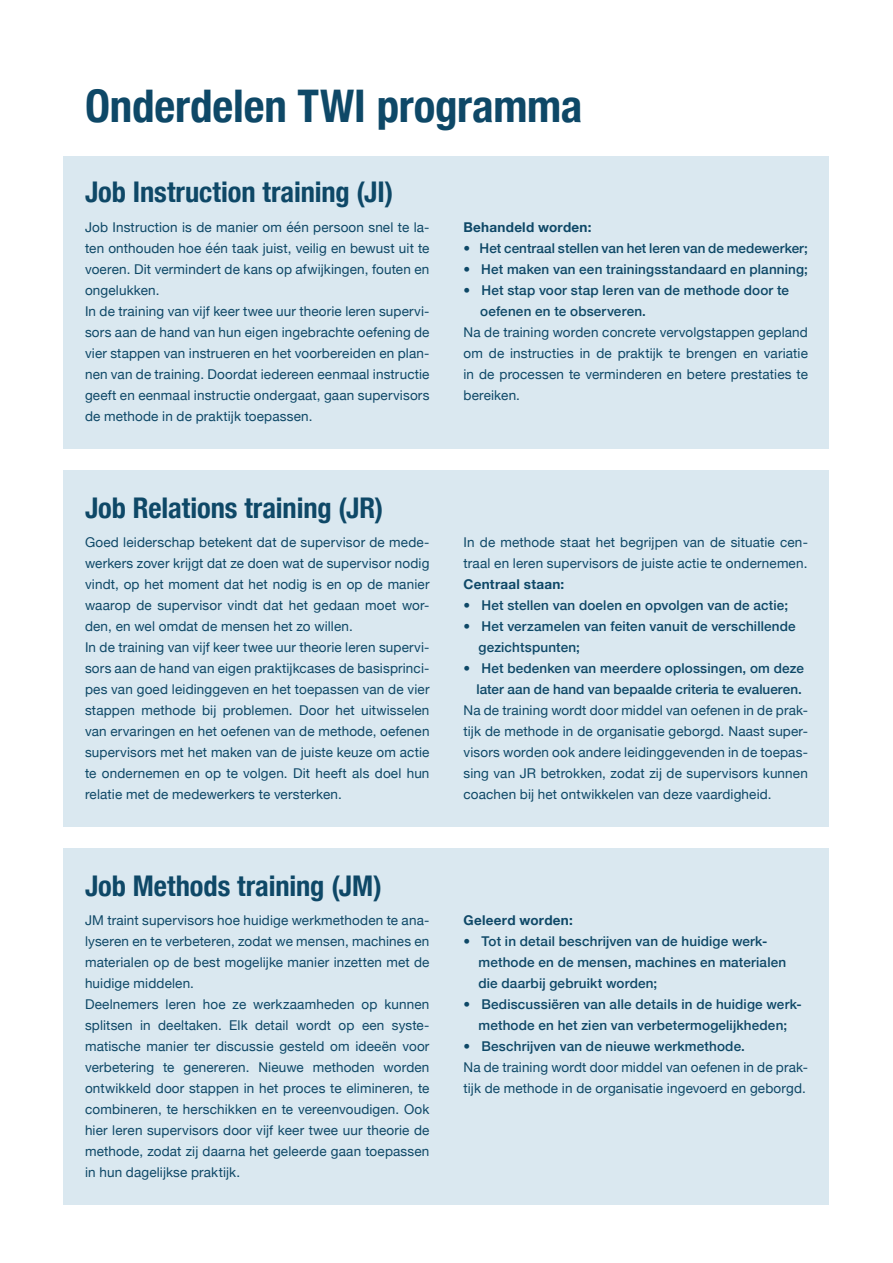
<style>
.page{position:relative;width:893px;height:1263px;background:#fff}
.page>*{position:absolute;margin:0;border:0;box-sizing:border-box;transform-origin:0 0}
.t1{font:700 condensed 45px "Helvetica Neue";letter-spacing:-.005em;color:#0e4867}
.t2{font:700 condensed 28.5px "Helvetica Neue";letter-spacing:-.005em;color:#0e4867}
.fliesstext{font:13.5px/21px "Helvetica Neue";letter-spacing:.01em;color:#0e4867;text-align:justify}
.fliesstext-2{font:500 13.5px/21px "Helvetica Neue";letter-spacing:.01em;color:#0e4867}
.fliesstext-3{font:700 13.5px "Helvetica Neue";letter-spacing:.02em;color:#0e4867}
</style>
<div class="page">
<div style="left:64px;top:157px;width:765px;height:292px;background:#dae8f0"></div>
<div style="left:64px;top:470px;width:765px;height:357px;background:#dae8f0"></div>
<div style="left:64px;top:848px;width:765px;height:357px;background:#dae8f0"></div>
<p class="t1" style="left:85px;top:69px;width:499px">Onderdelen TWI programma</p>
<p class="t2" style="left:85px;top:168px;width:310px">Job Instruction training (JI)</p>
<p class="fliesstext" style="left:85px;top:218px;width:346px">Job Instruction is de manier om één persoon snel te la&shy;ten onthouden hoe één taak juist, veilig en bewust uit te voeren. Dit vermindert de kans op afwijkingen, fouten en ongelukken.</p>
<p class="fliesstext" style="left:85px;top:302px;width:346px">In de training van vijf keer twee uur theorie leren supervi&shy;sors aan de hand van hun eigen ingebrachte oefening de vier stappen van instrueren en het voorbereiden en plan&shy;nen van de training. Doordat iedereen eenmaal instructie geeft en eenmaal instructie ondergaat, gaan supervisors de methode in de praktijk toepassen.</p>
<p class="t2" style="left:85px;top:484px;width:300px">Job Relations training (JR)</p>
<p class="fliesstext" style="left:85px;top:533px;width:346px">Goed leiderschap betekent dat de supervisor de mede&shy;werkers zover krijgt dat ze doen wat de supervisor nodig vindt, op het moment dat het nodig is en op de manier waarop de supervisor vindt dat het gedaan moet wor&shy;den, en wel omdat de mensen het zo willen.</p>
<p class="fliesstext" style="left:85px;top:638px;width:346px">In de training van vijf keer twee uur theorie leren supervi&shy;sors aan de hand van eigen praktijkcases de basisprinci&shy;pes van goed leidinggeven en het toepassen van de vier stappen methode bij problemen. Door het uitwisselen van ervaringen en het oefenen van de methode, oefenen supervisors met het maken van de juiste keuze om actie te ondernemen en op te volgen. Dit heeft als doel hun relatie met de medewerkers te versterken.</p>
<p class="t2" style="left:85px;top:862px;width:298px">Job Methods training (JM)</p>
<p class="fliesstext" style="left:85px;top:911px;width:346px">JM traint supervisors hoe huidige werkmethoden te ana&shy;lyseren en te verbeteren, zodat we mensen, machines en materialen op de best mogelijke manier inzetten met de huidige middelen.</p>
<p class="fliesstext" style="left:85px;top:995px;width:346px">Deelnemers leren hoe ze werkzaamheden op kunnen splitsen in deeltaken. Elk detail wordt op een syste&shy;matische manier ter discussie gesteld om ideeën voor verbetering te genereren. Nieuwe methoden worden ontwikkeld door stappen in het proces te elimineren, te combineren, te herschikken en te vereenvoudigen. Ook hier leren supervisors door vijf keer twee uur theorie de methode, zodat zij daarna het geleerde gaan toepassen in hun dagelijkse praktijk.</p>
<p class="fliesstext-3" style="left:463px;top:217px;width:130px">Behandeld worden:</p>
<p class="fliesstext-2" style="left:463px;top:237px;width:346px">• Het centraal stellen van het leren van de medewerker;</p>
<p class="fliesstext-2" style="left:463px;top:258px;width:346px">• Het maken van een trainingsstandaard en planning;</p>
<p class="fliesstext-2" style="left:463px;top:279px;width:327px">• Het stap voor stap leren van de methode door te</p>
<p class="fliesstext-2" style="left:480px;top:300px;width:167px">oefenen en te observeren.</p>
<p class="fliesstext" style="left:463px;top:323px;width:346px">Na de training worden concrete vervolgstappen gepland om de instructies in de praktijk te brengen en variatie in de processen te verminderen en betere prestaties te bereiken.</p>
<p class="fliesstext" style="left:463px;top:533px;width:346px">In de methode staat het begrijpen van de situatie cen&shy;traal en leren supervisors de juiste actie te ondernemen.</p>
<p class="fliesstext-3" style="left:463px;top:574px;width:102px">Centraal staan:</p>
<p class="fliesstext-2" style="left:463px;top:594px;width:326px">• Het stellen van doelen en opvolgen van de actie;</p>
<p class="fliesstext-2" style="left:463px;top:615px;width:334px">• Het verzamelen van feiten vanuit de verschillende</p>
<p class="fliesstext-2" style="left:478px;top:636px;width:103px">gezichtspunten;</p>
<p class="fliesstext-2" style="left:463px;top:657px;width:342px">• Het bedenken van meerdere oplossingen, om deze</p>
<p class="fliesstext-2" style="left:476px;top:678px;width:327px">later aan de hand van bepaalde criteria te evalueren.</p>
<p class="fliesstext" style="left:463px;top:701px;width:346px">Na de training wordt door middel van oefenen in de prak&shy;tijk de methode in de organisatie geborgd. Naast super&shy;visors worden ook andere leidinggevenden in de toepas&shy;sing van JR betrokken, zodat zij de supervisors kunnen coachen bij het ontwikkelen van deze vaardigheid.</p>
<p class="fliesstext-3" style="left:463px;top:910px;width:111px">Geleerd worden:</p>
<p class="fliesstext-2" style="left:463px;top:930px;width:305px">• Tot in detail beschrijven van de huidige werk-</p>
<p class="fliesstext-2" style="left:478px;top:951px;width:309px">methode en de mensen, machines en materialen die daarbij gebruikt worden;</p>
<p class="fliesstext-2" style="left:463px;top:993px;width:340px">• Bediscussiëren van alle details in de huidige werk-</p>
<p class="fliesstext-2" style="left:478px;top:1014px;width:310px">methode en het zien van verbetermogelijkheden;</p>
<p class="fliesstext-2" style="left:463px;top:1035px;width:283px">• Beschrijven van de nieuwe werkmethode.</p>
<p class="fliesstext" style="left:463px;top:1058px;width:346px">Na de training wordt door middel van oefenen in de prak&shy;tijk de methode in de organisatie ingevoerd en geborgd.</p>
</div>
